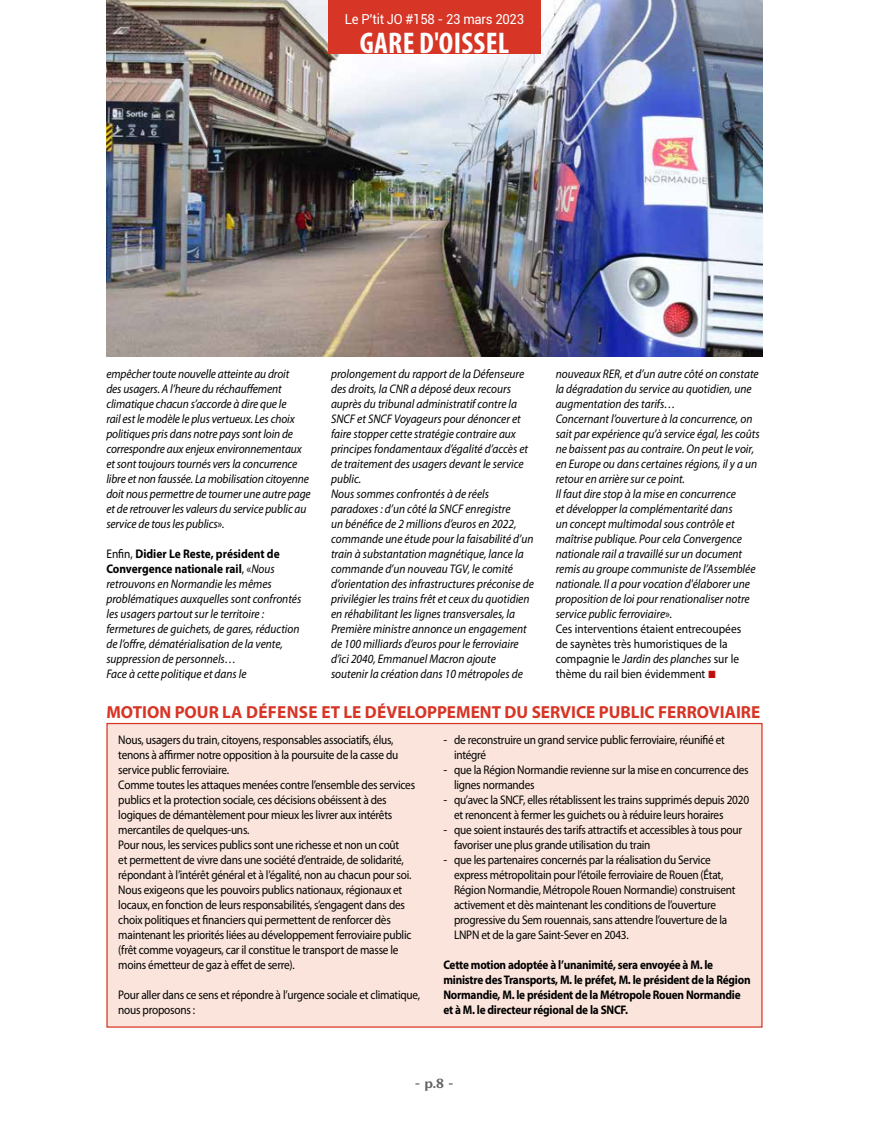
<style>
.page{position:relative;width:869px;height:1134px;background:#fff}
.page>*{position:absolute;margin:0;border:0;box-sizing:border-box;transform-origin:0 0}
.t1{font:700 condensed 30px "Myriad Pro";letter-spacing:.01em;color:#fff}
.t2{font:700 17.5px "Myriad Pro";color:#d73526}
.t3{font:13.75px "Roboto";letter-spacing:-.02em;color:#fff;scale:.95 1}
.t4{font:700 13.5px "Timeless";color:#646363;scale:1.11 1}
.t5{font:italic 12.5px/15px "Myriad Pro";color:#000;scale:.91 1}
.t6{font:12.5px/15px "Myriad Pro";letter-spacing:-.02em;color:#000;scale:.9 1}
.t7{font:12.5px/15px "Myriad Pro";letter-spacing:-.02em;color:#000}
.t8{font:700 12.5px/15px "Myriad Pro";letter-spacing:-.02em;color:#000;scale:.9 1}
.s1{font-style:normal}
.s2{font-weight:700;font-style:normal}
.s3{color:#c00d0e}
</style>
<div class="page">
<img style="left:106px;top:0;width:656px;height:356px">
<div style="left:328px;top:0;width:212px;height:53px;background:#d73526"></div>
<div style="left:107px;top:723px;width:654px;height:304px;background:#fae4db"></div>
<p class="t3" style="left:345px;top:10px;width:190px">Le P’tit JO #158 - 23 mars 2023</p>
<h1 class="t1" style="left:359px;top:24px;width:151px">GARE D'OISSEL</h1>
<p class="t5" style="left:106px;top:366px;width:226px">empêcher toute nouvelle atteinte au droit<br>des usagers. A l’heure du réchauffement climatique chacun s’accorde à dire que le<br>rail est le modèle le plus vertueux. Les choix politiques pris dans notre pays sont loin de correspondre aux enjeux environnementaux et sont toujours tournés vers la concurrence libre et non faussée. La mobilisation citoyenne doit nous permettre de tourner une autre page et de retrouver les valeurs du service public au service de tous les publics<span class="s1">»</span>.</p>
<p class="t5" style="left:106px;top:546px;width:215px"><span class="s1">Enfin,</span> <span class="s2">Didier Le Reste, président de Convergence nationale rail</span><span class="s1">, «</span>Nous retrouvons en Normandie les mêmes problématiques auxquelles sont confrontés les usagers partout sur le territoire : fermetures de guichets, de gares, réduction de l’offre, dématérialisation de la vente, suppression de personnels…<br>Face à cette politique et dans le</p>
<p class="t5" style="left:331px;top:366px;width:224px">prolongement du rapport de la Défenseure des droits, la CNR a déposé deux recours auprès du tribunal administratif contre la SNCF et SNCF Voyageurs pour dénoncer et faire stopper cette stratégie contraire aux principes fondamentaux d’égalité d’accès et de traitement des usagers devant le service public.<br>Nous sommes confrontés à de réels paradoxes : d’un côté la SNCF enregistre<br>un bénéfice de 2 millions d’euros en 2022, commande une étude pour la faisabilité d’un train à substantation magnétique, lance la commande d’un nouveau TGV, le comité d’orientation des infrastructures préconise de privilégier les trains frêt et ceux du quotidien en réhabilitant les lignes transversales, la Première ministre annonce un engagement de 100 milliards d’euros pour le ferroviaire d’ici 2040, Emmanuel Macron ajoute soutenir la création dans 10 métropoles de</p>
<p class="t5" style="left:555px;top:366px;width:225px">nouveaux RER, et d’un autre côté on constate la dégradation du service au quotidien, une augmentation des tarifs…<br>Concernant l’ouverture à la concurrence, on sait par expérience qu’à service égal, les coûts ne baissent pas au contraire. On peut le voir, en Europe ou dans certaines régions, il y a un retour en arrière sur ce point.<br>Il faut dire stop à la mise en concurrence<br>et développer la complémentarité dans<br>un concept multimodal sous contrôle et maîtrise publique. Pour cela Convergence nationale rail a travaillé sur un document remis au groupe communiste de l’Assemblée nationale. Il a pour vocation d'élaborer une proposition de loi pour renationaliser notre service public ferroviaire<span class="s1">»</span>.<br><span class="s1">Ces interventions étaient entrecoupées<br>de saynètes très humoristiques de la compagnie le</span> Jardin des planches <span class="s1">sur le thème du rail bien évidemment</span> <span class="s3">■</span></p>
<h2 class="t2" style="left:106px;top:701px;width:655px">MOTION POUR LA DÉFENSE ET LE DÉVELOPPEMENT DU SERVICE PUBLIC FERROVIAIRE</h2>
<p class="t6" style="left:118px;top:732px;width:331px">Nous, usagers du train, citoyens, responsables associatifs, élus, tenons à affirmer notre opposition à la poursuite de la casse du service public ferroviaire.<br>Comme toutes les attaques menées contre l’ensemble des services publics et la protection sociale, ces décisions obéissent à des logiques de démantèlement pour mieux les livrer aux intérêts mercantiles de quelques-uns.<br>Pour nous, les services publics sont une richesse et non un coût<br>et permettent de vivre dans une société d’entraide, de solidarité, répondant à l’intérêt général et à l’égalité, non au chacun pour soi.<br>Nous exigeons que les pouvoirs publics nationaux, régionaux et locaux, en fonction de leurs responsabilités, s’engagent dans des choix politiques et financiers qui permettent de renforcer dès maintenant les priorités liées au développement ferroviaire public (frêt comme voyageurs, car il constitue le transport de masse le moins émetteur de gaz à effet de serre).</p>
<p class="t6" style="left:118px;top:987px;width:337px">Pour aller dans ce sens et répondre à l’urgence sociale et climatique, nous proposons :</p>
<p class="t7" style="left:454px;top:732px;width:272px;text-indent:-11px">- de reconstruire un grand service public ferroviaire, réunifié et intégré</p>
<p class="t7" style="left:454px;top:762px;width:296px;text-indent:-11px">- que la Région Normandie revienne sur la mise en concurrence des lignes normandes</p>
<p class="t7" style="left:454px;top:792px;width:296px;text-indent:-11px">- qu’avec la SNCF, elles rétablissent les trains supprimés depuis 2020 et renoncent à fermer les guichets ou à réduire leurs horaires</p>
<p class="t7" style="left:454px;top:822px;width:289px;text-indent:-11px">- que soient instaurés des tarifs attractifs et accessibles à tous pour favoriser une plus grande utilisation du train</p>
<p class="t7" style="left:454px;top:852px;width:283px;text-indent:-11px">- que les partenaires concernés par la réalisation du Service express métropolitain pour l’étoile ferroviaire de Rouen (État, Région Normandie, Métropole Rouen Normandie) construisent activement et dès maintenant les conditions de l’ouverture progressive du Sem rouennais, sans attendre l’ouverture de la LNPN et de la gare Saint-Sever en 2043.</p>
<p class="t8" style="left:443px;top:957px;width:343px">Cette motion adoptée à l’unanimité, sera envoyée à M. le ministre des Transports, M. le préfet, M. le président de la Région Normandie, M. le président de la Métropole Rouen Normandie et à M. le directeur régional de la SNCF.</p>
<p class="t4" style="left:415px;top:1075px;width:36px">- p.8 -</p>
</div>
